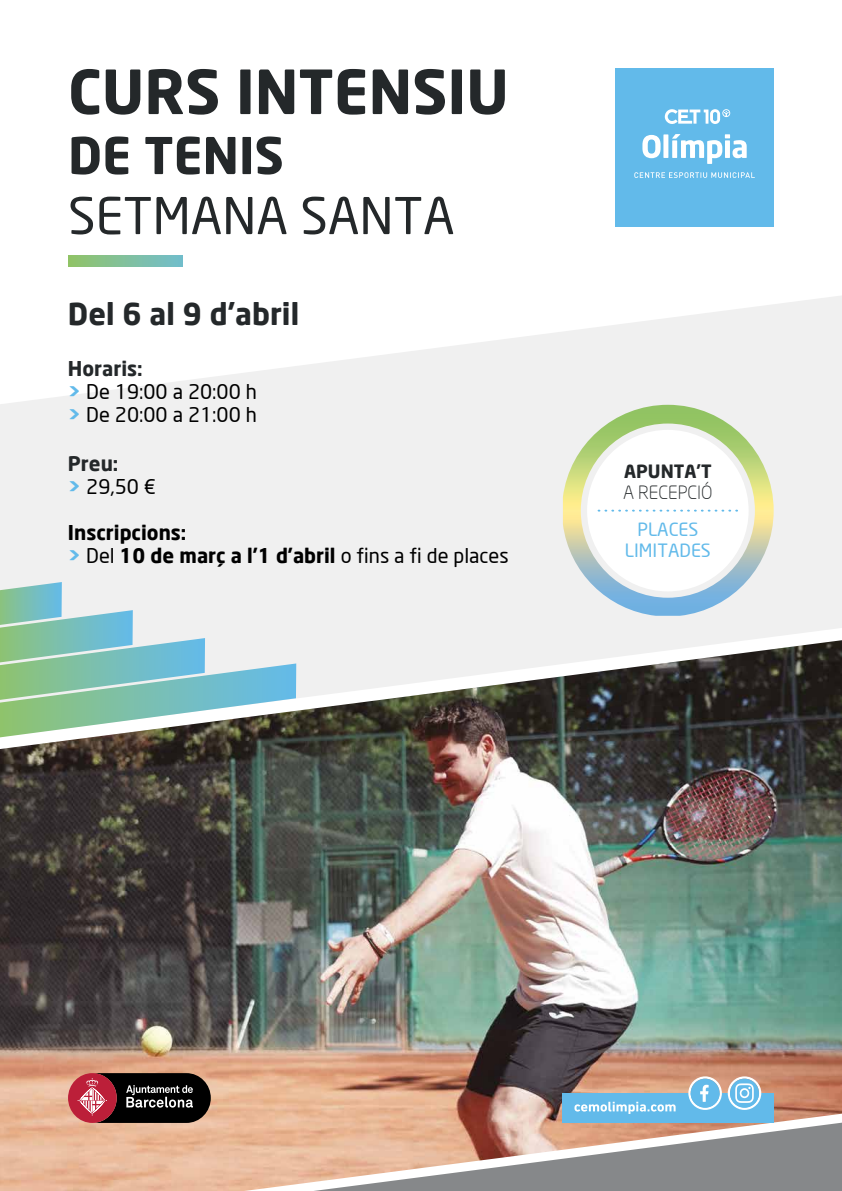
<style>
.page{position:relative;width:842px;height:1191px;background:#fff}
.page>*{position:absolute;margin:0;border:0;box-sizing:border-box;transform-origin:0 0}
.t1{font:700 60px "Neo Sans";color:#24282a}
.t2{font:50px "Neo Sans";color:#24282a}
.t3{font:700 50px "Neo Sans";color:#24282a}
.t4{font:700 30px "Neo Sans";color:#24282a}
.t5{font:700 20px/23px "Neo Sans";color:#000}
.t6{font:20px/23px "Neo Sans";color:#000}
.t7{font:18px/21px "Neo Sans";color:#62baea;text-align:center}
.t8{font:300 18px "Neo Sans";color:#24282a}
.t9{font:700 18px "Neo Sans";color:#24282a}
.s1{font-weight:700;color:#24282a}
.s2{font-weight:900;color:#62baea}
.s3{font-weight:400}
</style>
<div class="page">
<svg style="left:68px;top:256px;width:114px;height:10px"></svg>
<svg style="left:0;top:296px;width:842px;height:344px;fill:#f0f0f0"></svg>
<img style="left:0;top:640px;width:842px;height:481px">
<svg style="left:0;top:582px;width:296px;height:155px"></svg>
<img style="left:563px;top:405px;width:211px;height:211px">
<div style="left:587px;top:430px;width:162px;height:161px;background:#fff;border-radius:50%"></div>
<svg style="left:598px;top:509px;width:139px;height:2px"></svg>
<svg style="left:0;top:1121px;width:842px;height:70px;background:#c9ab9a"></svg>
<svg style="left:68px;top:1073px;width:143px;height:50px;background:#593134"></svg>
<div style="left:562px;top:1093px;width:212px;height:30px;background:#62baea"></div>
<svg style="left:688px;top:1076px;width:34px;height:34px"></svg>
<svg style="left:728px;top:1076px;width:33px;height:34px"></svg>
<svg style="left:574px;top:1101px;width:102px;height:13px"></svg>
<div style="left:615px;top:68px;width:159px;height:159px;background:#62baea"></div>
<svg style="left:634px;top:172px;width:121px;height:6px"></svg>
<svg style="left:664px;top:109px;width:66px;height:15px"></svg>
<svg style="left:642px;top:134px;width:105px;height:30px"></svg>
<h1 class="t1" style="left:68px;top:53px;width:442px">CURS INTENSIU</h1>
<h2 class="t3" style="left:68px;top:123px;width:217px">DE TENIS</h2>
<h2 class="t2" style="left:68px;top:185px;width:388px">SETMANA SANTA</h2>
<h3 class="t4" style="left:68px;top:295px;width:233px">Del 6 al 9 d’abril</h3>
<p class="t6" style="left:68px;top:356px;width:190px"><span class="s1">Horaris:<br></span><span class="s2">&gt;</span> De 19:00 a 20:00 h <span class="s2">&gt;</span> De 20:00 a 21:00 h</p>
<p class="t6" style="left:68px;top:451px;width:90px"><span class="s1">Preu:<br></span><span class="s2">&gt;</span> 29,50 €</p>
<p class="t5" style="left:68px;top:520px;width:442px">Inscripcions:<br><span class="s2">&gt;</span> <span class="s3">Del</span> 10 de març a l’1 d’abril <span class="s3">o fins a fi de places</span></p>
<p class="t9" style="left:624px;top:459px;width:89px">APUNTA’T</p>
<p class="t8" style="left:623px;top:481px;width:91px">A RECEPCIÓ</p>
<p class="t7" style="left:625px;top:519px;width:87px">PLACES<br>LIMITADES</p>
</div>
